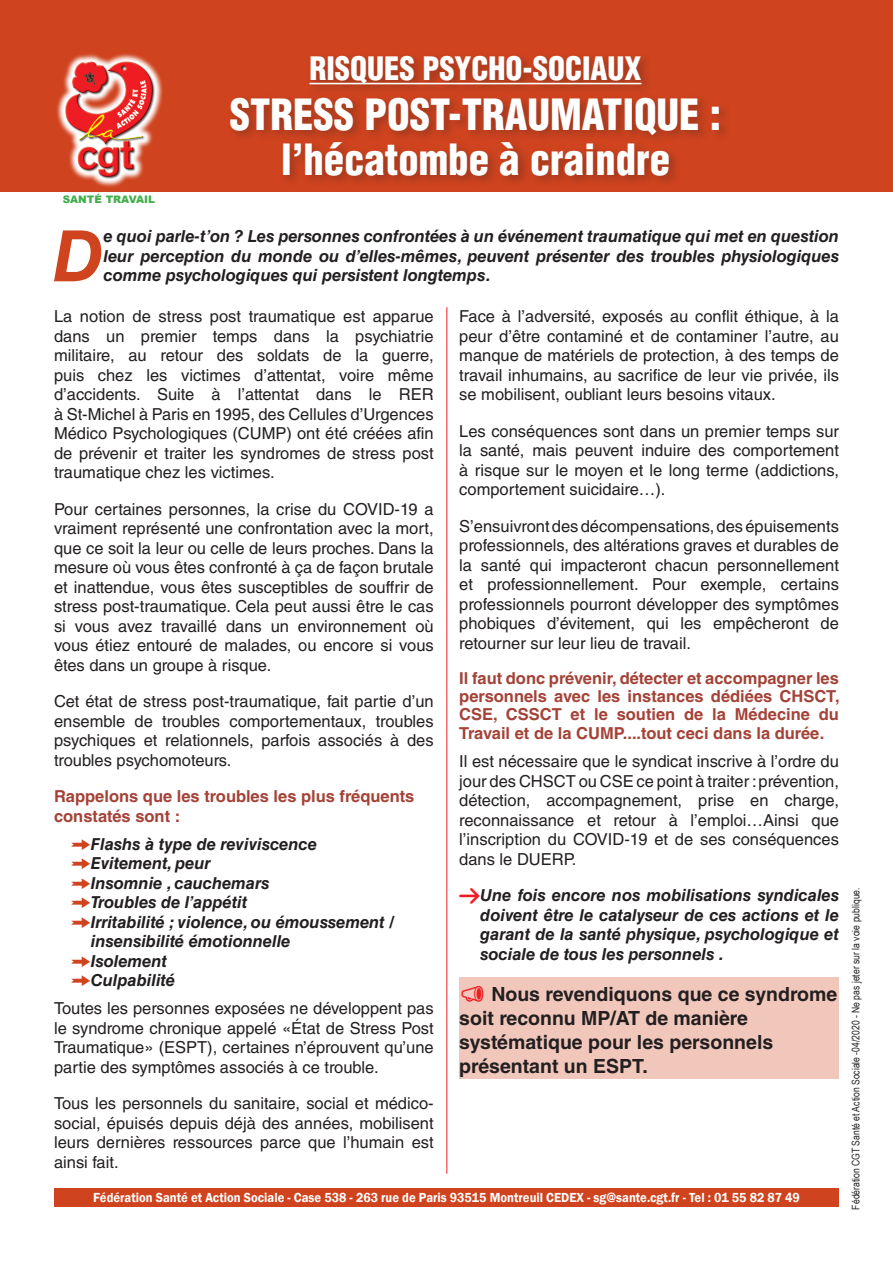
<style>
.page{position:relative;width:893px;height:1263px;background:#fff}
.page>*{position:absolute;margin:0;border:0;box-sizing:border-box;transform-origin:0 0}
.txt_courant{font:italic 700 70.8px "Helvetica LT Std";color:#cf431e}
.Grand_titre{font:900 condensed 42px/45px "Helvetica LT Std";color:#fff;text-align:center}
.Grand_titre-2{font:900 condensed 31.5px "Helvetica LT Std";color:#fff}
.txt_courant-2{font:700 19.5px/24px "Helvetica LT Std";color:#231f20}
.txt_courant-3{font:16.5px/19.5px "Helvetica LT Std";color:#231f20;text-align:justify}
.txt_courant-4{font:italic 700 16.5px/19.5px "Helvetica LT Std";color:#231f20;text-align:justify}
.txt_courant-5{font:700 16.5px/18px "Helvetica LT Std";color:#a44237}
.txt_courant-6{font:600 13.5px "Franklin Gothic";color:#fff;scale:.93 1}
.t1{font:10.5px "Arial Narrow";color:#231f20}
.t2{font:900 10.35px "Arial";color:#40ae49}
.s1{font-family:"Follow The Arrow";font-weight:400;font-style:normal;color:#cf431e}
.s2{font-family:"Arrowstfb";font-weight:400;font-style:normal;color:#ee1d23}
</style>
<div class="page">
<div style="left:0;top:0;width:893px;height:191px;background:#cf431e"></div>
<img style="left:51px;top:53px;width:116px;height:139px">
<hr style="left:446px;top:307px;width:1px;height:867px;background:#ee1d23">
<div style="left:459px;top:977px;width:380px;height:101px;background:#f1c7bb"></div>
<div style="left:226px;top:52px;width:505px;height:136px;background:#231f20;opacity:.3"></div>
<hr style="left:309px;top:83px;width:332px;height:1px;background:#fff">
<div style="left:54px;top:1188px;width:785px;height:19px;background:#cf431e"></div>
<p class="t2" style="left:63px;top:192px;width:94px">SANTÉ TRAVAIL</p>
<p class="Grand_titre-2" style="left:309px;top:49px;width:334px">RISQUES PSYCHO-SOCIAUX</p>
<p class="Grand_titre" style="left:230px;top:91px;width:493px">STRESS POST-TRAUMATIQUE : l’hécatombe à craindre</p>
<p class="txt_courant" style="left:52px;top:213px;width:53px">D</p>
<p class="txt_courant-4" style="left:103px;top:226px;width:737px">e quoi parle-t’on ? Les personnes confrontées à un événement traumatique qui met en question leur perception du monde ou d’elles-mêmes, peuvent présenter des troubles physiologiques comme psychologiques qui persistent longtemps.</p>
<p class="txt_courant-3" style="left:54px;top:307px;width:381px">La notion de stress post traumatique est apparue dans un premier temps dans la psychiatrie militaire, au retour des soldats de la guerre, puis chez les victimes d’attentat, voire même d’accidents. Suite à l’attentat dans le RER à St-Michel à Paris en 1995, des Cellules d’Urgences Médico Psychologiques (CUMP) ont été créées afin de prévenir et traiter les syndromes de stress post traumatique chez les victimes.</p>
<p class="txt_courant-3" style="left:54px;top:499px;width:381px">Pour certaines personnes, la crise du COVID-19 a vraiment représenté une confrontation avec la mort, que ce soit la leur ou celle de leurs proches. Dans la mesure où vous êtes confronté à ça de façon brutale et inattendue, vous êtes susceptibles de souffrir de stress post-traumatique. Cela peut aussi être le cas si vous avez travaillé dans un environnement où vous étiez entouré de malades, ou encore si vous êtes dans un groupe à risque.</p>
<p class="txt_courant-3" style="left:54px;top:692px;width:381px">Cet état de stress post-traumatique, fait partie d’un ensemble de troubles comportementaux, troubles psychiques et relationnels, parfois associés à des troubles psychomoteurs.</p>
<p class="txt_courant-5" style="left:54px;top:786px;width:362px;line-height:19.5px">Rappelons que les troubles les plus fréquents constatés sont :</p>
<p class="txt_courant-4" style="left:71px;top:834px;width:247px"><span class="s1">Q</span>Flashs à type de reviviscence</p>
<p class="txt_courant-4" style="left:71px;top:853px;width:141px"><span class="s1">Q</span>Evitement, peur</p>
<p class="txt_courant-4" style="left:71px;top:873px;width:200px"><span class="s1">Q</span>Insomnie , cauchemars</p>
<p class="txt_courant-4" style="left:71px;top:892px;width:178px"><span class="s1">Q</span>Troubles de l’appétit</p>
<p class="txt_courant-4" style="left:91px;top:912px;width:305px;text-indent:-20px"><span class="s1">Q</span>Irritabilité ; violence, ou émoussement / insensibilité émotionnelle</p>
<p class="txt_courant-4" style="left:71px;top:951px;width:98px"><span class="s1">Q</span>Isolement</p>
<p class="txt_courant-4" style="left:71px;top:970px;width:105px"><span class="s1">Q</span>Culpabilité</p>
<p class="txt_courant-3" style="left:54px;top:999px;width:381px">Toutes les personnes exposées ne développent pas le syndrome chronique appelé «État de Stress Post Traumatique» (ESPT), certaines n’éprouvent qu’une partie des symptômes associés à ce trouble.</p>
<p class="txt_courant-3" style="left:54px;top:1094px;width:381px">Tous les personnels du sanitaire, social et médico&shy;social, épuisés depuis déjà des années, mobilisent leurs dernières ressources parce que l’humain est ainsi fait.</p>
<p class="txt_courant-3" style="left:459px;top:307px;width:381px">Face à l’adversité, exposés au conflit éthique, à la peur d’être contaminé et de contaminer l’autre, au manque de matériels de protection, à des temps de travail inhumains, au sacrifice de leur vie privée, ils se mobilisent, oubliant leurs besoins vitaux.</p>
<p class="txt_courant-3" style="left:459px;top:421px;width:381px">Les conséquences sont dans un premier temps sur la santé, mais peuvent induire des comportement à risque sur le moyen et le long terme (addictions, comportement suicidaire…).</p>
<p class="txt_courant-3" style="left:459px;top:516px;width:381px">S’ensuivront des décompensations, des épuisements professionnels, des altérations graves et durables de la santé qui impacteront chacun personnellement et professionnellement. Pour exemple, certains professionnels pourront développer des symptômes phobiques d’évitement, qui les empêcheront de retourner sur leur lieu de travail.</p>
<p class="txt_courant-5" style="left:459px;top:669px;width:382px;text-align:justify">Il faut donc prévenir, détecter et accompagner les personnels avec les instances dédiées CHSCT, CSE, CSSCT et le soutien de la Médecine du</p>
<p class="txt_courant-5" style="left:459px;top:724px;width:367px">Travail et de la CUMP....tout ceci dans la durée.</p>
<p class="txt_courant-3" style="left:459px;top:752px;width:381px">Il est nécessaire que le syndicat inscrive à l’ordre du jour des CHSCT ou CSE ce point à traiter : prévention, détection, accompagnement, prise en charge, reconnaissance et retour à l’emploi…Ainsi que l’inscription du COVID-19 et de ses conséquences dans le DUERP.</p>
<p class="txt_courant-4" style="left:480px;top:885px;width:360px;text-indent:-21px"><span class="s2">e</span>Une fois encore nos mobilisations syndicales doivent être le catalyseur de ces actions et le garant de la santé physique, psychologique et sociale de tous les personnels .</p>
<p class="txt_courant-2" style="left:459px;top:982px;width:380px;text-indent:32px">Nous revendiquons que ce syndrome soit reconnu MP/AT de manière systématique pour les personnels présentant un ESPT.</p>
<p class="txt_courant-6" style="left:93px;top:1189px;width:761px">Fédération Santé et Action Sociale - Case 538 - 263 rue de Paris 93515 Montreuil CEDEX - sg@sante.cgt.fr - Tel : 01 55 82 87 49</p>
<p class="t1" style="left:848px;top:1209px;width:323px;rotate:-90deg">Fédération CGT Santé et Action Sociale -04/2020 - Ne pas jeter sur la voie publique.</p>
</div>
